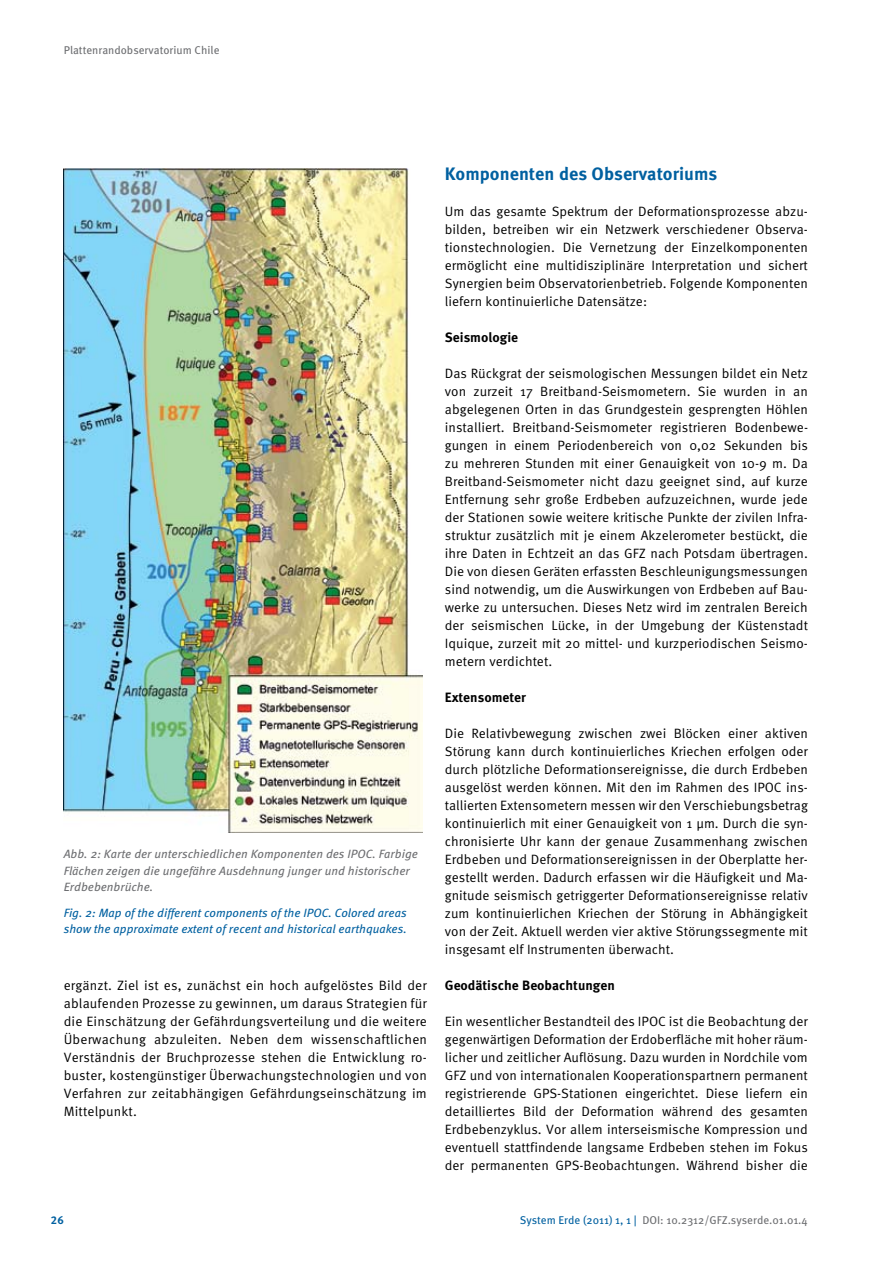
<style>
.page{position:relative;width:893px;height:1263px;background:#fff}
.page>*{position:absolute;margin:0;border:0;box-sizing:border-box;transform-origin:0 0}
.t1{font:700 18px "Meta Pro";color:#0060a0}
.t2{font:13.5px/18px "Meta Pro";color:#000;text-align:justify}
.t3{font:700 13.5px "Meta Pro";color:#000}
.t4{font:italic 12px/16.5px "Meta Pro";color:#6d6e71}
.t5{font:italic 12px/16.5px "Meta Pro";color:#0060a0}
.t6{font:11.25px "Meta Pro";color:#6d6e71}
.t7{font:700 11.25px "Meta Pro";color:#0060a0}
.s1{color:#0060a0}
</style>
<div class="page">
<img style="left:64px;top:169px;width:359px;height:663px">
<p class="t6" style="left:64px;top:43px;width:157px">Plattenrandobservatorium Chile</p>
<p class="t4" style="left:64px;top:846px;width:356px">Abb. 2: Karte der unterschiedlichen Komponenten des IPOC. Farbige<br>Flächen zeigen die ungefähre Ausdehnung junger und historischer<br>Erdbebenbrüche.</p>
<p class="t5" style="left:64px;top:904px;width:345px">Fig. 2: Map of the different components of the IPOC. Colored areas show the approximate extent of recent and historical earthquakes.</p>
<p class="t2" style="left:64px;top:976px;width:365px">ergänzt. Ziel ist es, zunächst ein hoch aufgelöstes Bild der ablaufenden Prozesse zu gewinnen, um daraus Strategien für die Einschätzung der Gefährdungsverteilung und die weitere Überwachung abzuleiten. Neben dem wissenschaftlichen Verständnis der Bruchprozesse stehen die Entwicklung ro&shy;buster, kostengünstiger Überwachungstechnologien und von Verfahren zur zeitabhängigen Gefährdungseinschätzung im Mittelpunkt.</p>
<p class="t7" style="left:51px;top:1213px;width:14px">26</p>
<h1 class="t1" style="left:445px;top:162px;width:274px">Komponenten des Observatoriums</h1>
<p class="t2" style="left:445px;top:202px;width:365px">Um das gesamte Spektrum der Deformationsprozesse abzu&shy;bilden, betreiben wir ein Netzwerk verschiedener Observa&shy;tionstechnologien. Die Vernetzung der Einzelkomponenten ermöglicht eine multidisziplinäre Interpretation und sichert Synergien beim Observatorienbetrieb. Folgende Komponenten liefern kontinuierliche Datensätze:</p>
<p class="t3" style="left:445px;top:329px;width:75px">Seismologie</p>
<p class="t2" style="left:445px;top:364px;width:365px">Das Rückgrat der seismologischen Messungen bildet ein Netz von zurzeit 17 Breitband-Seismometern. Sie wurden in an abgelegenen Orten in das Grundgestein gesprengten Höhlen installiert. Breitband-Seismometer registrieren Bodenbewe&shy;gungen in einem Periodenbereich von 0,02 Sekunden bis zu mehreren Stunden mit einer Genauigkeit von 10-9 m. Da Breitband-Seismometer nicht dazu geeignet sind, auf kurze Entfernung sehr große Erdbeben aufzuzeichnen, wurde jede der Stationen sowie weitere kritische Punkte der zivilen Infra&shy;struktur zusätzlich mit je einem Akzelerometer bestückt, die ihre Daten in Echtzeit an das GFZ nach Potsdam übertragen.<br>Die von diesen Geräten erfassten Beschleunigungsmessungen sind notwendig, um die Auswirkungen von Erdbeben auf Bau&shy;werke zu untersuchen. Dieses Netz wird im zentralen Bereich der seismischen Lücke, in der Umgebung der Küstenstadt Iquique, zurzeit mit 20 mittel- und kurzperiodischen Seismo&shy;metern verdichtet.</p>
<p class="t3" style="left:445px;top:689px;width:83px">Extensometer</p>
<p class="t2" style="left:445px;top:724px;width:365px">Die Relativbewegung zwischen zwei Blöcken einer aktiven Störung kann durch kontinuierliches Kriechen erfolgen oder durch plötzliche Deformationsereignisse, die durch Erdbeben ausgelöst werden können. Mit den im Rahmen des IPOC ins&shy;tallierten Extensometern messen wir den Verschiebungsbetrag kontinuierlich mit einer Genauigkeit von 1 µm. Durch die syn&shy;chronisierte Uhr kann der genaue Zusammenhang zwischen Erdbeben und Deformationsereignissen in der Oberplatte her&shy;gestellt werden. Dadurch erfassen wir die Häufigkeit und Ma&shy;gnitude seismisch getriggerter Deformationsereignisse relativ zum kontinuierlichen Kriechen der Störung in Abhängigkeit von der Zeit. Aktuell werden vier aktive Störungssegmente mit insgesamt elf Instrumenten überwacht.</p>
<p class="t3" style="left:445px;top:977px;width:172px">Geodätische Beobachtungen</p>
<p class="t2" style="left:445px;top:1012px;width:365px">Ein wesentlicher Bestandteil des IPOC ist die Beobachtung der gegenwärtigen Deformation der Erdoberfläche mit hoher räum&shy;licher und zeitlicher Auflösung. Dazu wurden in Nordchile vom GFZ und von internationalen Kooperationspartnern permanent registrierende GPS-Stationen eingerichtet. Diese liefern ein detailliertes Bild der Deformation während des gesamten Erdbebenzyklus. Vor allem interseismische Kompression und eventuell stattfindende langsame Erdbeben stehen im Fokus der permanenten GPS-Beobachtungen. Während bisher die</p>
<p class="t6" style="left:520px;top:1213px;width:290px"><span class="s1">System Erde (2011) 1, 1 |</span> DOI: 10.2312/GFZ.syserde.01.01.4</p>
</div>
